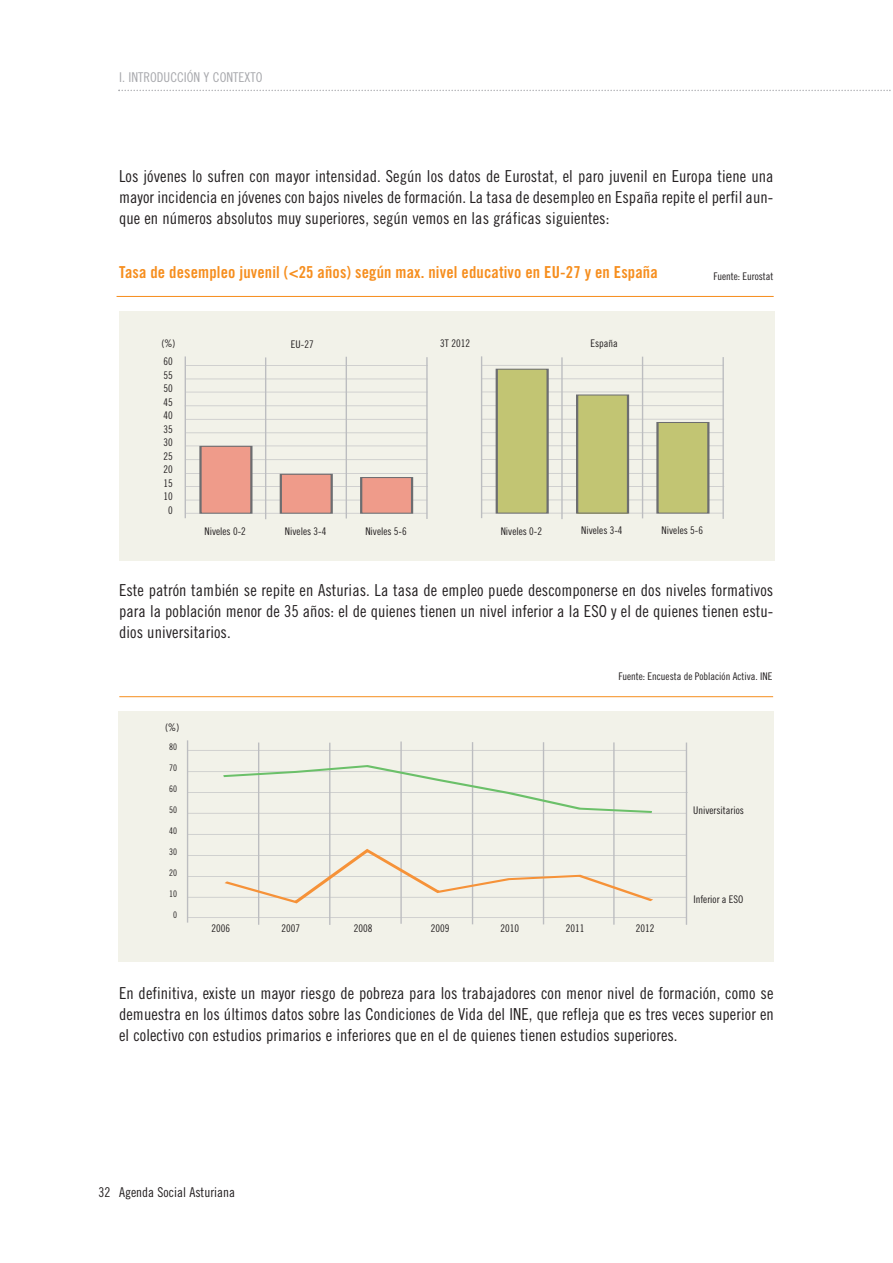
<style>
.page{position:relative;width:893px;height:1263px;background:#fff}
.page>*{position:absolute;margin:0;border:0;box-sizing:border-box;transform-origin:0 0}
.t1{font:16.5px/21px "Trade Gothic Cond Eighteen";letter-spacing:.005em;color:#231f20;text-align:justify}
.t2{font:16.5px "Trade Gothic Bold Cond Twenty";letter-spacing:.01em;color:#f68e1e}
.t3{font:13.5px "Trade Gothic Cond Eighteen";color:#231f20}
.t4{font:13.5px "Trade Gothic Cond Eighteen";color:#a8a9ad}
.t5{font:10.5px/13.5px "Trade Gothic Cond Eighteen";color:#231f20;text-align:justify}
.t6{font:9px "Trade Gothic Cond Eighteen";color:#231f20}
</style>
<div class="page">
<svg style="left:118px;top:90px;width:773px;height:1px"></svg>
<div style="left:120px;top:311px;width:655px;height:249px;background:#f2f2e9"></div>
<hr style="left:185px;top:513px;width:242px;height:1px;background:#bcbdc0">
<hr style="left:185px;top:500px;width:242px;height:1px;background:#bcbdc0">
<hr style="left:185px;top:459px;width:242px;height:1px;background:#bcbdc0">
<hr style="left:185px;top:446px;width:242px;height:1px;background:#bcbdc0">
<hr style="left:185px;top:432px;width:243px;height:1px;background:#bcbdc0">
<hr style="left:346px;top:357px;width:1px;height:161px;background:#bcbdc0">
<hr style="left:185px;top:356px;width:1px;height:162px;background:#bcbdc0">
<hr style="left:427px;top:357px;width:1px;height:162px;background:#bcbdc0">
<hr style="left:117px;top:296px;width:657px;height:1px;background:#f68e1e">
<hr style="left:185px;top:473px;width:243px;height:1px;background:#bcbdc0">
<hr style="left:185px;top:419px;width:243px;height:1px;background:#bcbdc0">
<hr style="left:185px;top:486px;width:243px;height:1px;background:#bcbdc0">
<hr style="left:185px;top:405px;width:242px;height:1px;background:#bcbdc0">
<hr style="left:185px;top:392px;width:243px;height:1px;background:#bcbdc0">
<hr style="left:185px;top:379px;width:243px;height:1px;background:#bcbdc0">
<hr style="left:185px;top:365px;width:243px;height:1px;background:#bcbdc0">
<hr style="left:265px;top:357px;width:1px;height:162px;background:#bcbdc0">
<div style="left:200px;top:446px;width:51px;height:67px;background:#ef9b8a"></div>
<div style="left:200px;top:446px;width:52px;height:68px;border:2px solid #6c6d70"></div>
<div style="left:281px;top:474px;width:51px;height:39px;background:#ef9b8a"></div>
<div style="left:280px;top:473px;width:52px;height:41px;border:2px solid #6c6d70"></div>
<div style="left:361px;top:477px;width:51px;height:36px;background:#ef9b8a"></div>
<div style="left:360px;top:477px;width:53px;height:37px;border:2px solid #6c6d70"></div>
<hr style="left:481px;top:513px;width:243px;height:1px;background:#bcbdc0">
<hr style="left:481px;top:500px;width:243px;height:1px;background:#bcbdc0">
<hr style="left:481px;top:459px;width:243px;height:1px;background:#bcbdc0">
<hr style="left:482px;top:445px;width:241px;height:1px;background:#bcbdc0">
<hr style="left:482px;top:432px;width:242px;height:1px;background:#bcbdc0">
<hr style="left:642px;top:357px;width:1px;height:161px;background:#bcbdc0">
<hr style="left:481px;top:356px;width:1px;height:162px;background:#bcbdc0">
<hr style="left:723px;top:357px;width:1px;height:162px;background:#bcbdc0">
<hr style="left:482px;top:473px;width:242px;height:1px;background:#bcbdc0">
<hr style="left:482px;top:419px;width:242px;height:1px;background:#bcbdc0">
<hr style="left:482px;top:486px;width:242px;height:1px;background:#bcbdc0">
<hr style="left:481px;top:405px;width:242px;height:1px;background:#bcbdc0">
<hr style="left:482px;top:392px;width:242px;height:1px;background:#bcbdc0">
<hr style="left:481px;top:379px;width:243px;height:1px;background:#bcbdc0">
<hr style="left:481px;top:365px;width:243px;height:1px;background:#bcbdc0">
<hr style="left:562px;top:357px;width:1px;height:162px;background:#bcbdc0">
<div style="left:497px;top:369px;width:51px;height:144px;background:#c2c573"></div>
<div style="left:496px;top:368px;width:52px;height:146px;border:2px solid #6c6d70"></div>
<div style="left:577px;top:395px;width:51px;height:118px;background:#c2c573"></div>
<div style="left:576px;top:394px;width:53px;height:120px;border:2px solid #6c6d70"></div>
<div style="left:657px;top:422px;width:51px;height:91px;background:#c2c573"></div>
<div style="left:657px;top:422px;width:52px;height:92px;border:2px solid #6c6d70"></div>
<div style="left:118px;top:711px;width:655px;height:251px;background:#f2f2e9"></div>
<hr style="left:187px;top:740px;width:1px;height:182px;background:#bcbdc0">
<hr style="left:119px;top:696px;width:654px;height:1px;background:#f68e1e">
<hr style="left:329px;top:743px;width:1px;height:182px;background:#bcbdc0">
<hr style="left:188px;top:750px;width:499px;height:1px;background:#bcbdc0">
<hr style="left:187px;top:771px;width:499px;height:1px;background:#bcbdc0">
<hr style="left:187px;top:792px;width:501px;height:1px;background:#bcbdc0">
<hr style="left:187px;top:813px;width:499px;height:1px;background:#bcbdc0">
<hr style="left:188px;top:917px;width:499px;height:1px;background:#bcbdc0">
<hr style="left:188px;top:855px;width:499px;height:1px;background:#bcbdc0">
<hr style="left:187px;top:834px;width:499px;height:1px;background:#bcbdc0">
<hr style="left:188px;top:876px;width:499px;height:1px;background:#bcbdc0">
<hr style="left:188px;top:897px;width:499px;height:1px;background:#bcbdc0">
<hr style="left:686px;top:742px;width:1px;height:183px;background:#bcbdc0">
<hr style="left:258px;top:742px;width:1px;height:183px;background:#bcbdc0">
<hr style="left:543px;top:742px;width:1px;height:182px;background:#bcbdc0">
<hr style="left:614px;top:742px;width:1px;height:183px;background:#bcbdc0">
<hr style="left:472px;top:742px;width:1px;height:182px;background:#bcbdc0">
<hr style="left:401px;top:741px;width:1px;height:183px;background:#bcbdc0">
<svg style="left:219px;top:764px;width:438px;height:50px"></svg>
<svg style="left:220px;top:847px;width:438px;height:58px"></svg>
<p class="t4" style="left:119px;top:73px;width:145px">I. INTRODUCCIÓN Y CONTEXTO</p>
<p class="t1" style="left:119px;top:167px;width:656px">Los jóvenes lo sufren con mayor intensidad. Según los datos de Eurostat, el paro juvenil en Europa tiene una mayor incidencia en jóvenes con bajos niveles de formación. La tasa de desempleo en España repite el perfil aun&shy;que en números absolutos muy superiores, según vemos en las gráficas siguientes:</p>
<p class="t2" style="left:119px;top:266px;width:540px">Tasa de desempleo juvenil (&lt;25 años) según max. nivel educativo en EU-27 y en España</p>
<p class="t5" style="left:713px;top:270px;width:62px">Fuente: Eurostat</p>
<p class="t5" style="left:161px;top:337px;width:16px">(%)</p>
<p class="t5" style="left:163px;top:356px;width:11px">60<br>55<br>50<br>45<br>40<br>35<br>30<br>25<br>20<br>15<br>10</p>
<p class="t5" style="left:440px;top:337px;width:32px">3T 2012</p>
<p class="t5" style="left:291px;top:338px;width:24px">EU-27</p>
<p class="t5" style="left:591px;top:337px;width:29px">España</p>
<p class="t5" style="left:204px;top:525px;width:43px">Niveles 0-2</p>
<p class="t5" style="left:285px;top:525px;width:43px">Niveles 3-4</p>
<p class="t5" style="left:365px;top:525px;width:43px">Niveles 5-6</p>
<p class="t5" style="left:501px;top:525px;width:43px">Niveles 0-2</p>
<p class="t5" style="left:581px;top:525px;width:43px">Niveles 3-4</p>
<p class="t5" style="left:662px;top:525px;width:43px">Niveles 5-6</p>
<p class="t1" style="left:119px;top:581px;width:656px">Este patrón también se repite en Asturias. La tasa de empleo puede descomponerse en dos niveles formativos para la población menor de 35 años: el de quienes tienen un nivel inferior a la ESO y el de quienes tienen estu&shy;dios universitarios.</p>
<p class="t5" style="left:618px;top:671px;width:155px">Fuente: Encuesta de Población Activa. INE</p>
<p class="t5" style="left:165px;top:721px;width:16px">(%)</p>
<p class="t6" style="left:169px;top:744px;width:9px">80</p>
<p class="t6" style="left:169px;top:765px;width:9px">70</p>
<p class="t6" style="left:169px;top:786px;width:9px">60</p>
<p class="t6" style="left:169px;top:807px;width:9px">50</p>
<p class="t6" style="left:169px;top:828px;width:9px">40</p>
<p class="t6" style="left:169px;top:849px;width:9px">30</p>
<p class="t6" style="left:169px;top:870px;width:9px">20</p>
<p class="t6" style="left:169px;top:891px;width:9px">10</p>
<p class="t5" style="left:211px;top:922px;width:20px">2006</p>
<p class="t5" style="left:281px;top:922px;width:20px">2007</p>
<p class="t5" style="left:354px;top:922px;width:20px">2008</p>
<p class="t5" style="left:431px;top:922px;width:20px">2009</p>
<p class="t5" style="left:501px;top:922px;width:20px">2010</p>
<p class="t5" style="left:566px;top:922px;width:20px">2011</p>
<p class="t5" style="left:636px;top:922px;width:20px">2012</p>
<p class="t5" style="left:693px;top:804px;width:52px">Universitarios</p>
<p class="t5" style="left:693px;top:893px;width:52px">Inferior a ESO</p>
<p class="t1" style="left:119px;top:984px;width:656px">En definitiva, existe un mayor riesgo de pobreza para los trabajadores con menor nivel de formación, como se demuestra en los últimos datos sobre las Condiciones de Vida del INE, que refleja que es tres veces superior en el colectivo con estudios primarios e inferiores que en el de quienes tienen estudios superiores.</p>
<p class="t3" style="left:99px;top:1187px;width:138px">32 Agenda Social Asturiana</p>
</div>
